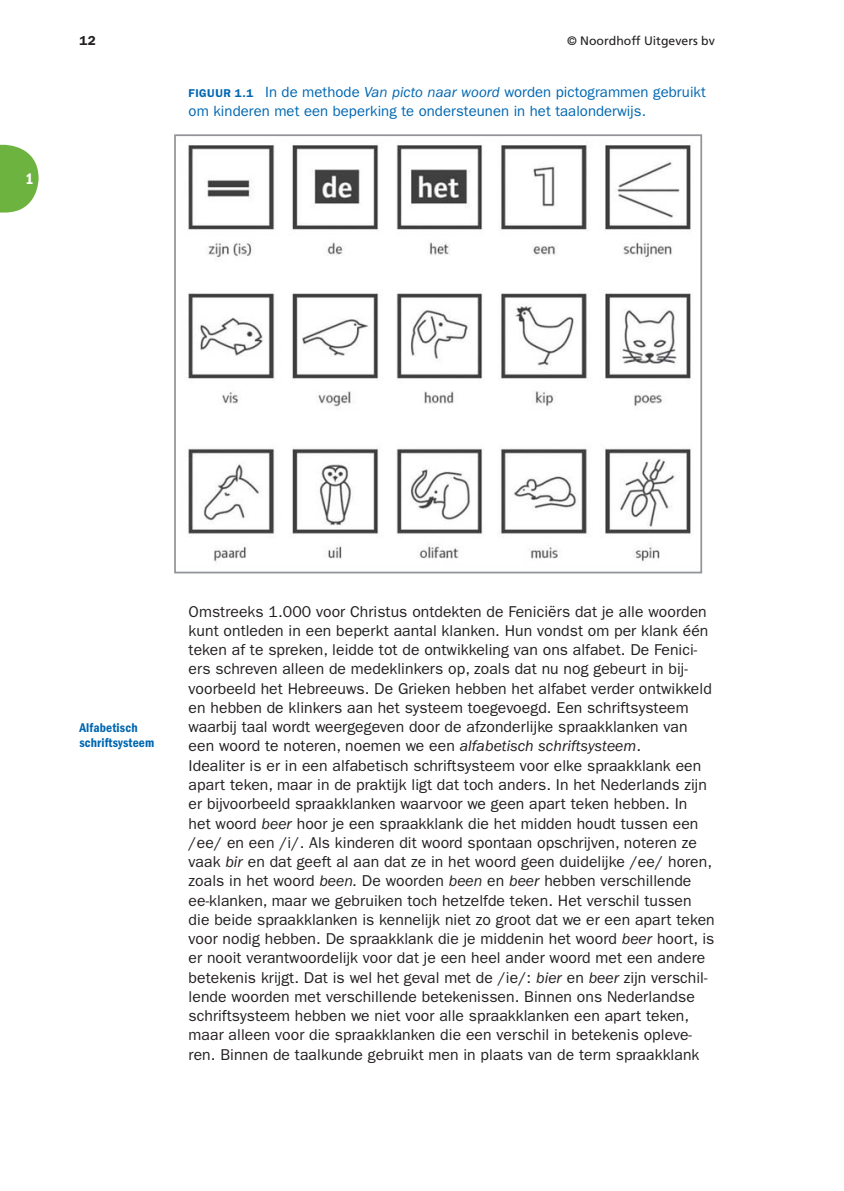
<style>
.page{position:relative;width:844px;height:1191px;background:#fff}
.page>*{position:absolute;margin:0;border:0;box-sizing:border-box;transform-origin:0 0}
.t1{font:15.75px/19.2px "ITC Franklin Gothic Std";letter-spacing:.005em;color:#231f20}
.t2{font:15.75px "ITC Franklin Gothic Std Dm Cd";color:#fff}
.t3{font:14.88px/19.2px "ITC Franklin Gothic Std";letter-spacing:.005em;color:#0067b1}
.t4{font:13.12px/14.3px "ITC Franklin Gothic Std Dm Cd";letter-spacing:.01em;color:#0067b1}
.t5{font:600 13.12px "ITC Franklin Gothic Std";color:#231f20}
.t6{font:12.25px "Frutiger LT Std";color:#231f20}
.s1{font-weight:600;font-size:11.38px}
.s2{font-style:italic}
</style>
<div class="page">
<svg style="left:0;top:145px;width:39px;height:67px"></svg>
<img style="left:187px;top:144px;width:504px;height:418px">
<div style="left:174px;top:134px;width:528px;height:439px;border:2px solid #939598"></div>
<p class="t2" style="left:26px;top:172px;width:10px">1</p>
<p class="t5" style="left:79px;top:35px;width:18px">12</p>
<p class="t6" style="left:567px;top:35px;width:149px">© Noordhoff Uitgevers bv</p>
<p class="t3" style="left:189px;top:83px;width:518px"><span class="s1">FIGUUR 1.1</span> In de methode <span class="s2">Van picto naar woord</span> worden pictogrammen gebruikt om kinderen met een beperking te ondersteunen in het taalonderwijs.</p>
<p class="t4" style="left:79px;top:721px;width:76px">Alfabetisch schriftsysteem</p>
<p class="t1" style="left:189px;top:603px;width:527px">Omstreeks 1.000 voor Christus ontdekten de Feniciërs dat je alle woorden kunt ontleden in een beperkt aantal klanken. Hun vondst om per klank één teken af te spreken, leidde tot de ontwikkeling van ons alfabet. De Fenici&shy;ers schreven alleen de medeklinkers op, zoals dat nu nog gebeurt in bij&shy;voorbeeld het Hebreeuws. De Grieken hebben het alfabet verder ontwikkeld en hebben de klinkers aan het systeem toegevoegd. Een schriftsysteem waarbij taal wordt weergegeven door de afzonderlijke spraakklanken van een woord te noteren, noemen we een <span class="s2">alfabetisch schriftsysteem</span>.<br>Idealiter is er in een alfabetisch schriftsysteem voor elke spraakklank een apart teken, maar in de praktijk ligt dat toch anders. In het Nederlands zijn er bijvoorbeeld spraakklanken waarvoor we geen apart teken hebben. In<br>het woord <span class="s2">beer</span> hoor je een spraakklank die het midden houdt tussen een /ee/ en een /i/. Als kinderen dit woord spontaan opschrijven, noteren ze vaak <span class="s2">bir</span> en dat geeft al aan dat ze in het woord geen duidelijke /ee/ horen, zoals in het woord <span class="s2">been.</span> De woorden <span class="s2">been</span> en <span class="s2">beer</span> hebben verschillende ee-klanken, maar we gebruiken toch hetzelfde teken. Het verschil tussen die beide spraakklanken is kennelijk niet zo groot dat we er een apart teken voor nodig hebben. De spraakklank die je middenin het woord <span class="s2">beer</span> hoort, is er nooit verantwoordelijk voor dat je een heel ander woord met een andere betekenis krijgt. Dat is wel het geval met de /ie/: <span class="s2">bier</span> en <span class="s2">beer</span> zijn verschil&shy;lende woorden met verschillende betekenissen. Binnen ons Nederlandse schriftsysteem hebben we niet voor alle spraakklanken een apart teken, maar alleen voor die spraakklanken die een verschil in betekenis opleve&shy;ren. Binnen de taalkunde gebruikt men in plaats van de term spraakklank</p>
</div>
